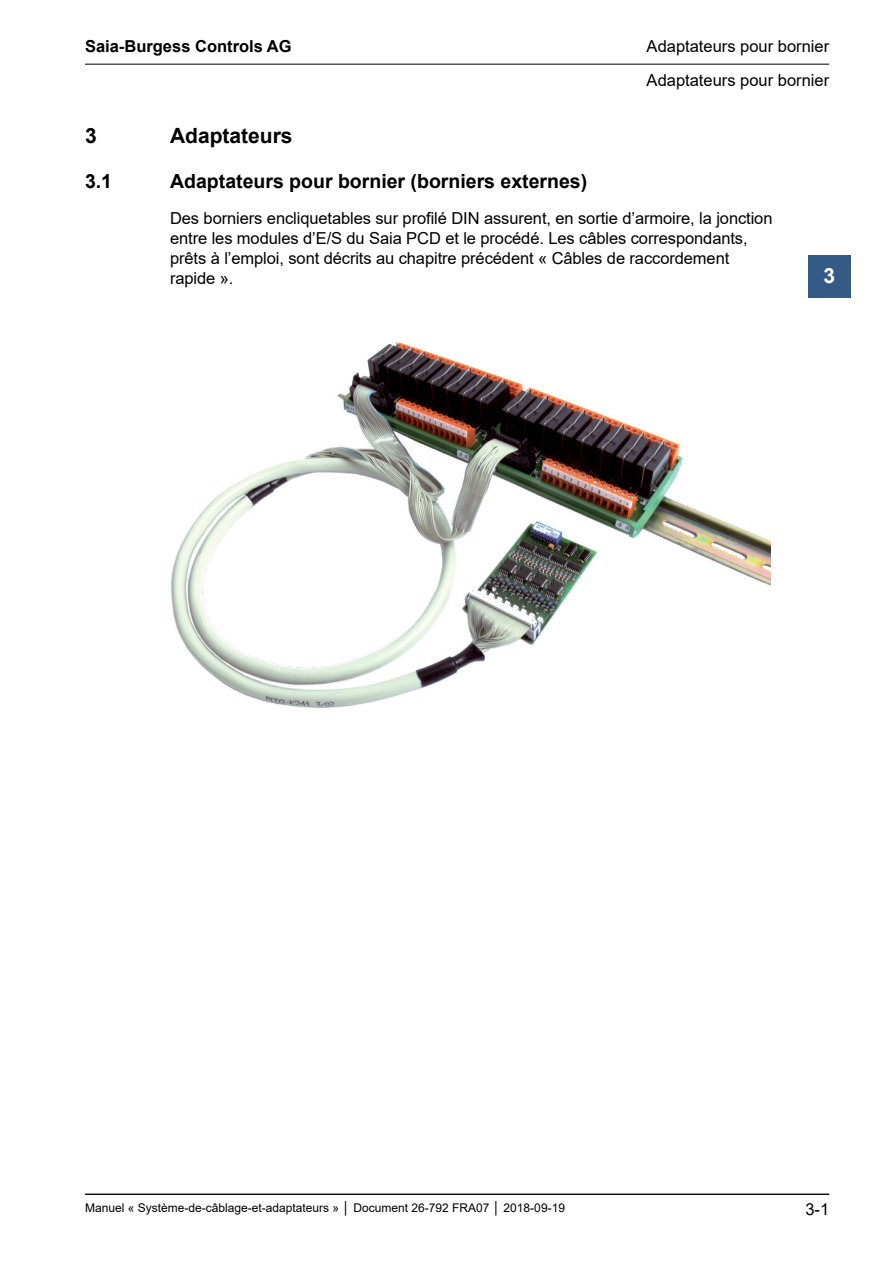
<style>
.page{position:relative;width:893px;height:1263px;background:#fff}
.page>*{position:absolute;margin:0;border:0;box-sizing:border-box;transform-origin:0 0}
.Ueberschrift_1{font:700 21px "Arial";color:#000}
.t1{font:700 21px "Arial";color:#fff}
.Ueberschrift_2{font:700 19.5px "Arial";color:#000}
.Fliesstext{font:16.5px/19.8px "Arial";letter-spacing:-.005em;color:#000}
.t2{font:700 16.5px "Arial";color:#000}
.t3{font:12px "Arial";color:#000}
</style>
<div class="page">
<hr style="left:85px;top:64px;width:744px;height:1px;background:#000">
<hr style="left:85px;top:1194px;width:744px;height:1px;background:#000">
<div style="left:808px;top:255px;width:42px;height:43px;background:#335b85"></div>
<img style="left:170px;top:342px;width:600px;height:367px">
<p class="t2" style="left:85px;top:35px;width:208px">Saia-Burgess Controls AG</p>
<p class="Fliesstext" style="left:647px;top:37px;width:184px">Adaptateurs pour bornier</p>
<p class="Fliesstext" style="left:647px;top:71px;width:184px">Adaptateurs pour bornier</p>
<p class="Ueberschrift_1" style="left:85px;top:121px;width:13px">3</p>
<p class="Ueberschrift_1" style="left:170px;top:121px;width:124px">Adaptateurs</p>
<p class="Ueberschrift_2" style="left:85px;top:167px;width:29px">3.1</p>
<p class="Ueberschrift_2" style="left:170px;top:167px;width:419px">Adaptateurs pour bornier (borniers externes)</p>
<p class="Fliesstext" style="left:170px;top:209px;width:604px">Des borniers encliquetables sur profilé DIN assurent, en sortie d’armoire, la jonction entre les modules d’E/S du Saia PCD et le procédé. Les câbles correspondants, prêts à l’emploi, sont décrits au chapitre précédent « Câbles de raccordement rapide ».</p>
<p class="t1" style="left:823px;top:261px;width:13px">3</p>
<p class="t3" style="left:85px;top:1200px;width:481px">Manuel « Système-de-câblage-et-adaptateurs » │ Document 26-792 FRA07 │ 2018-09-19</p>
<p class="Fliesstext" style="left:805px;top:1200px;width:25px">3-1</p>
</div>
